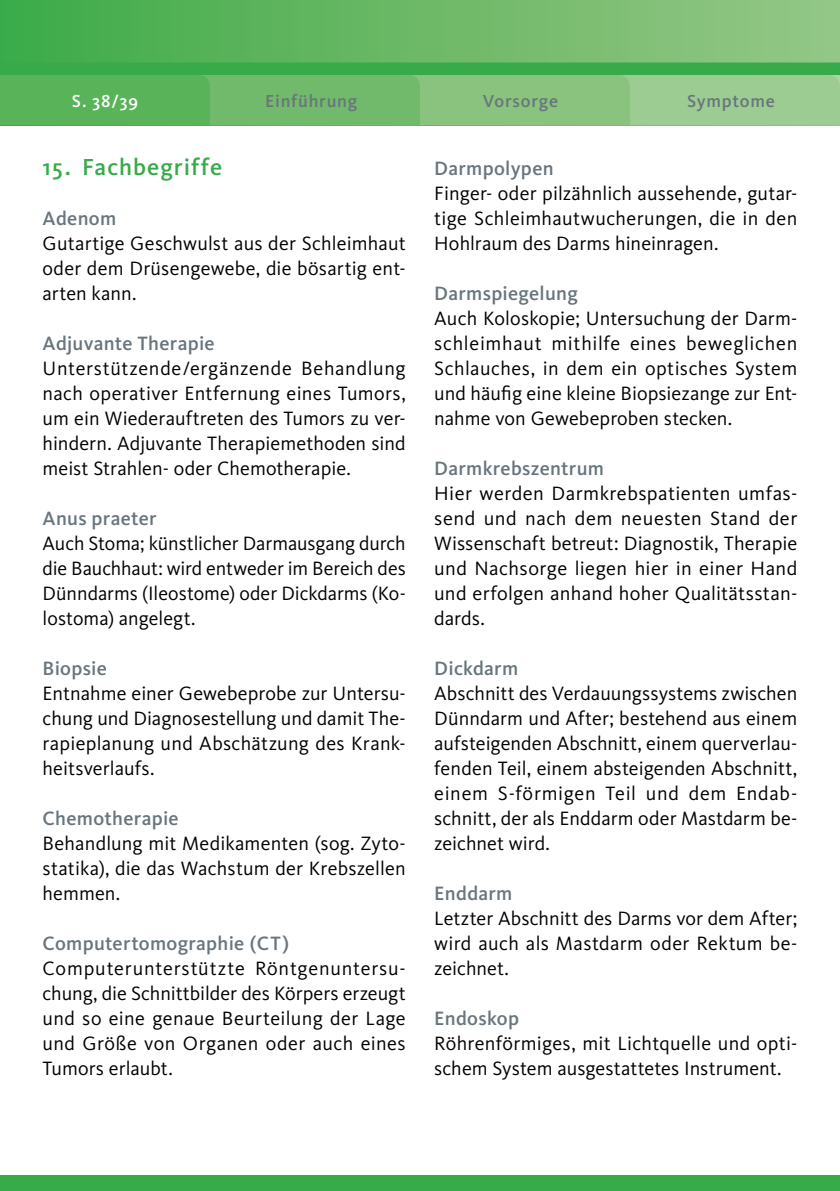
<style>
.page{position:relative;width:840px;height:1191px;background:#fff}
.page>*{position:absolute;margin:0;border:0;box-sizing:border-box;transform-origin:0 0}
.t1{font:500 24px "Kievit Pro";letter-spacing:.04em;color:#37ab49}
.t2{font:20px/25px "Kievit Pro";letter-spacing:.01em;color:#000;text-align:justify}
.t3{font:500 20px "Kievit Pro";letter-spacing:.015em;color:#68757d}
.t4{font:500 18px "Kievit Pro";letter-spacing:.045em;color:#68757d}
.t5{font:500 18px "Kievit Pro";color:#fff}
</style>
<div class="page">
<div style="left:0;top:0;width:839px;height:125px;background:linear-gradient(to right,#3eab48,#95c685)"></div>
<div style="left:0;top:1175px;width:839px;height:16px;background:#37ab49"></div>
<div style="left:0;top:63px;width:839px;height:12px;background:#37ab49"></div>
<svg style="left:0;top:75px;width:839px;height:50px;background:#7bbe74"></svg>
<p class="t5" style="left:72px;top:90px;width:68px">S. 38/39</p>
<p class="t4" style="left:265px;top:90px;width:93px">Einführung</p>
<p class="t4" style="left:482px;top:90px;width:77px">Vorsorge</p>
<p class="t4" style="left:687px;top:90px;width:89px">Symptome</p>
<p class="t1" style="left:43px;top:153px;width:181px">15. Fachbegriffe</p>
<p class="t3" style="left:43px;top:206px;width:75px">Adenom</p>
<p class="t2" style="left:43px;top:231px;width:364px">Gutartige Geschwulst aus der Schleimhaut oder dem Drüsengewebe, die bösartig ent&shy;arten kann.</p>
<p class="t3" style="left:43px;top:331px;width:173px">Adjuvante Therapie</p>
<p class="t2" style="left:43px;top:356px;width:364px">Unterstützende/ergänzende Behandlung nach operativer Entfernung eines Tumors, um ein Wiederauftreten des Tumors zu ver&shy;hindern. Adjuvante Therapiemethoden sind meist Strahlen- oder Chemotherapie.</p>
<p class="t3" style="left:43px;top:506px;width:115px">Anus praeter</p>
<p class="t2" style="left:43px;top:531px;width:364px">Auch Stoma; künstlicher Darmausgang durch die Bauchhaut: wird entweder im Bereich des Dünndarms (Ileostome) oder Dickdarms (Ko&shy;lostoma) angelegt.</p>
<p class="t3" style="left:43px;top:656px;width:66px">Biopsie</p>
<p class="t2" style="left:43px;top:681px;width:364px">Entnahme einer Gewebeprobe zur Untersu&shy;chung und Diagnosestellung und damit The&shy;rapieplanung und Abschätzung des Krank&shy;heitsverlaufs.</p>
<p class="t3" style="left:43px;top:806px;width:138px">Chemotherapie</p>
<p class="t2" style="left:43px;top:831px;width:364px">Behandlung mit Medikamenten (sog. Zyto&shy;statika), die das Wachstum der Krebszellen hemmen.</p>
<p class="t3" style="left:43px;top:931px;width:248px">Computertomographie (CT)</p>
<p class="t2" style="left:43px;top:956px;width:364px">Computerunterstützte Röntgenuntersu&shy;chung, die Schnittbilder des Körpers erzeugt und so eine genaue Beurteilung der Lage und Größe von Organen oder auch eines Tumors erlaubt.</p>
<p class="t3" style="left:434px;top:156px;width:121px">Darmpolypen</p>
<p class="t2" style="left:434px;top:181px;width:364px">Finger- oder pilzähnlich aussehende, gutar&shy;tige Schleimhautwucherungen, die in den Hohlraum des Darms hineinragen.</p>
<p class="t3" style="left:434px;top:281px;width:145px">Darmspiegelung</p>
<p class="t2" style="left:434px;top:306px;width:364px">Auch Koloskopie; Untersuchung der Darm&shy;schleimhaut mithilfe eines beweglichen Schlauches, in dem ein optisches System und häufig eine kleine Biopsiezange zur Ent&shy;nahme von Gewebeproben stecken.</p>
<p class="t3" style="left:434px;top:456px;width:171px">Darmkrebszentrum</p>
<p class="t2" style="left:434px;top:481px;width:364px">Hier werden Darmkrebspatienten umfas&shy;send und nach dem neuesten Stand der Wissenschaft betreut: Diagnostik, Therapie und Nachsorge liegen hier in einer Hand und erfolgen anhand hoher Qualitätsstan&shy;dards.</p>
<p class="t3" style="left:434px;top:656px;width:85px">Dickdarm</p>
<p class="t2" style="left:434px;top:681px;width:364px">Abschnitt des Verdauungssystems zwischen Dünndarm und After; bestehend aus einem aufsteigenden Abschnitt, einem querverlau&shy;fenden Teil, einem absteigenden Abschnitt, einem S-förmigen Teil und dem Endab&shy;schnitt, der als Enddarm oder Mastdarm be&shy;zeichnet wird.</p>
<p class="t3" style="left:434px;top:881px;width:80px">Enddarm</p>
<p class="t2" style="left:434px;top:906px;width:364px">Letzter Abschnitt des Darms vor dem After; wird auch als Mastdarm oder Rektum be&shy;zeichnet.</p>
<p class="t3" style="left:434px;top:1006px;width:86px">Endoskop</p>
<p class="t2" style="left:434px;top:1031px;width:364px">Röhrenförmiges, mit Lichtquelle und opti&shy;schem System ausgestattetes Instrument.</p>
</div>
